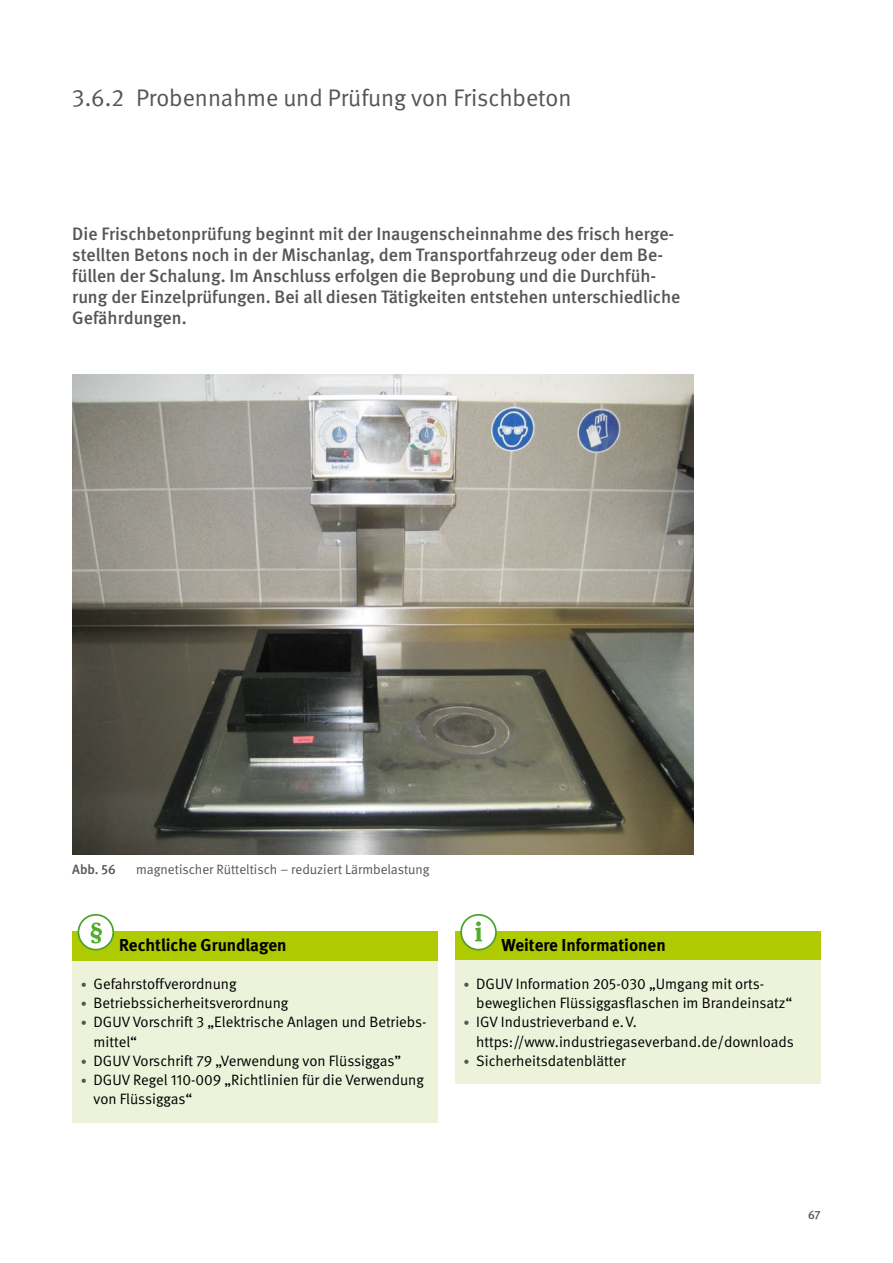
<style>
.page{position:relative;width:893px;height:1263px;background:#fff}
.page>*{position:absolute;margin:0;border:0;box-sizing:border-box;transform-origin:0 0}
.t1{font:24px "DGUV Meta";color:#565655}
.t2{font:500 18px/21px "DGUV Meta";color:#565655}
.t3{font:700 17.25px "DGUV Meta";color:#000}
.t4{font:15px/19.2px "DGUV Meta";color:#000}
.t5{font:13.5px "DGUV Meta";color:#565655}
.t6{font:500 13.5px "DGUV Meta";color:#565655}
.t7{font:500 12px "DGUV Meta";color:#565655}
.s1{font-size:12px;color:#565655}
</style>
<div class="page">
<img style="left:72px;top:374px;width:621px;height:480px">
<div style="left:72px;top:931px;width:366px;height:30px;background:#afca00"></div>
<div style="left:72px;top:960px;width:366px;height:47px;background:#ecf3da"></div>
<div style="left:72px;top:999px;width:366px;height:66px;background:#ecf3da"></div>
<div style="left:72px;top:1056px;width:366px;height:67px;background:#ecf3da"></div>
<div style="left:455px;top:931px;width:366px;height:30px;background:#afca00"></div>
<div style="left:455px;top:960px;width:366px;height:67px;background:#ecf3da"></div>
<div style="left:455px;top:999px;width:366px;height:66px;background:#ecf3da"></div>
<div style="left:455px;top:1037px;width:366px;height:47px;background:#ecf3da"></div>
<div style="left:78px;top:915px;width:35px;height:35px;background:#fff;border-radius:50%"></div>
<svg style="left:91px;top:922px;width:11px;height:21px"></svg>
<div style="left:78px;top:914px;width:36px;height:36px;border:2px solid #4aa22c;border-radius:50%"></div>
<div style="left:461px;top:915px;width:35px;height:35px;background:#fff;border-radius:50%"></div>
<svg style="left:475px;top:921px;width:7px;height:20px"></svg>
<div style="left:460px;top:914px;width:37px;height:36px;border:2px solid #4aa22c;border-radius:50%"></div>
<p class="t1" style="left:72px;top:83px;width:501px">3.6.2 Probennahme und Prüfung von Frischbeton</p>
<p class="t2" style="left:72px;top:224px;width:610px">Die Frischbetonprüfung beginnt mit der Inaugenscheinnahme des frisch herge&shy;stellten Betons noch in der Mischanlag, dem Transportfahrzeug oder dem Be&shy;füllen der Schalung. Im Anschluss erfolgen die Beprobung und die Durchfüh&shy;rung der Einzelprüfungen. Bei all diesen Tätigkeiten entstehen unterschiedliche Gefährdungen.</p>
<p class="t6" style="left:72px;top:861px;width:45px">Abb. 56</p>
<p class="t5" style="left:136px;top:861px;width:295px">magnetischer Rütteltisch – reduziert Lärmbelastung</p>
<p class="t3" style="left:119px;top:934px;width:169px">Rechtliche Grundlagen</p>
<p class="t4" style="left:81px;top:974px;width:157px"><span class="s1">•</span> Gefahrstoffverordnung</p>
<p class="t4" style="left:81px;top:994px;width:209px"><span class="s1">•</span> Betriebssicherheitsverordnung</p>
<p class="t4" style="left:94px;top:1013px;width:335px;text-indent:-13px"><span class="s1">•</span> DGUV Vorschrift 3 „Elektrische Anlagen und Betriebs&shy;mittel“</p>
<p class="t4" style="left:81px;top:1051px;width:322px"><span class="s1">•</span> DGUV Vorschrift 79 „Verwendung von Flüssiggas”</p>
<p class="t4" style="left:94px;top:1070px;width:332px;text-indent:-13px"><span class="s1">•</span> DGUV Regel 110-009 „Richtlinien für die Verwendung von Flüssiggas“</p>
<p class="t3" style="left:502px;top:934px;width:166px">Weitere Informationen</p>
<p class="t4" style="left:476px;top:974px;width:318px;text-indent:-13px"><span class="s1">•</span> DGUV Information 205-030 „Umgang mit orts&shy;beweglichen Flüssiggasflaschen im Brandeinsatz“</p>
<p class="t4" style="left:476px;top:1013px;width:319px;text-indent:-13px"><span class="s1">•</span> IGV Industrieverband e.V. https://www.industriegaseverband.de/downloads</p>
<p class="t4" style="left:463px;top:1051px;width:164px"><span class="s1">•</span> Sicherheitsdatenblätter</p>
<p class="t7" style="left:808px;top:1208px;width:14px">67</p>
</div>
